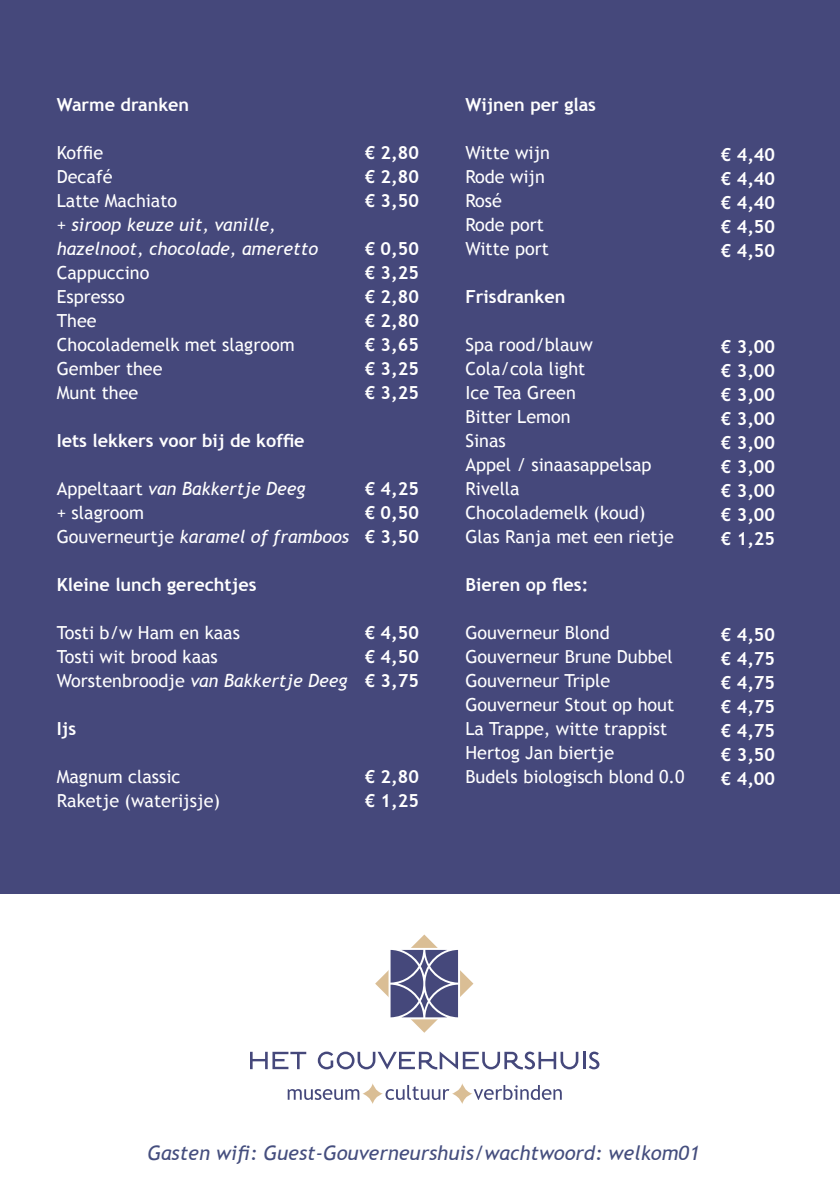
<style>
.page{position:relative;width:840px;height:1191px;background:#fff}
.page>*{position:absolute;margin:0;border:0;box-sizing:border-box;transform-origin:0 0}
.t1{font:italic 20px "Trebuchet MS";color:#454e7e}
.t2{font:18px/24px "Trebuchet MS";color:#fff}
.t3{font:700 18px/24px "Trebuchet MS";color:#fff;text-align:justify}
.t4{font:italic 18px/24px "Trebuchet MS";color:#fff}
.s1{font-style:normal}
.s2{font-style:italic}
</style>
<div class="page">
<div style="left:0;top:0;width:839px;height:893px;background:#45487b"></div>
<svg style="left:287px;top:1089px;width:72px;height:11px"></svg>
<svg style="left:385px;top:1085px;width:64px;height:15px"></svg>
<svg style="left:473px;top:1085px;width:88px;height:15px"></svg>
<svg style="left:250px;top:1051px;width:56px;height:18px"></svg>
<svg style="left:317px;top:1051px;width:261px;height:18px"></svg>
<hr style="left:582px;top:1051px;width:3px;height:18px;background:#45487b">
<svg style="left:589px;top:1051px;width:10px;height:18px"></svg>
<svg style="left:375px;top:934px;width:98px;height:98px"></svg>
<svg style="left:362px;top:1083px;width:20px;height:21px"></svg>
<svg style="left:452px;top:1083px;width:20px;height:21px"></svg>
<p class="t3" style="left:57px;top:92px;width:134px">Warme dranken</p>
<p class="t2" style="left:57px;top:140px;width:122px">Koffie<br>Decafé<br>Latte Machiato</p>
<p class="t4" style="left:57px;top:212px;width:263px">+ siroop keuze uit, vanille, hazelnoot, chocolade, ameretto</p>
<p class="t2" style="left:57px;top:260px;width:239px">Cappuccino<br>Espresso<br>Thee<br>Chocolademelk met slagroom<br>Gember thee<br>Munt thee</p>
<p class="t3" style="left:57px;top:428px;width:249px">Iets lekkers voor bij de koffie</p>
<p class="t4" style="left:57px;top:476px;width:294px"><span class="s1">Appeltaart</span> van Bakkertje Deeg<br><span class="s1">+ slagroom<br>Gouverneurtje</span> karamel of framboos</p>
<p class="t3" style="left:57px;top:572px;width:201px">Kleine lunch gerechtjes</p>
<p class="t2" style="left:57px;top:620px;width:292px">Tosti b/w Ham en kaas<br>Tosti wit brood kaas<br>Worstenbroodje <span class="s2">van Bakkertje Deeg</span></p>
<p class="t3" style="left:57px;top:716px;width:21px">Ijs</p>
<p class="t2" style="left:57px;top:764px;width:165px">Magnum classic<br>Raketje (waterijsje)</p>
<p class="t3" style="left:364px;top:141px;width:56px">€ 2,80 € 2,80 € 3,50</p>
<p class="t3" style="left:364px;top:237px;width:56px">€ 0,50 € 3,25 € 2,80 € 2,80 € 3,65 € 3,25 € 3,25</p>
<p class="t3" style="left:364px;top:477px;width:56px">€ 4,25 € 0,50 € 3,50</p>
<p class="t3" style="left:364px;top:621px;width:56px">€ 4,50 € 4,50 € 3,75</p>
<p class="t3" style="left:364px;top:765px;width:56px">€ 2,80 € 1,25</p>
<p class="t3" style="left:465px;top:92px;width:132px">Wijnen per glas</p>
<p class="t2" style="left:465px;top:141px;width:86px">Witte wijn<br>Rode wijn<br>Rosé<br>Rode port<br>Witte port</p>
<p class="t3" style="left:465px;top:284px;width:101px">Frisdranken</p>
<p class="t2" style="left:465px;top:333px;width:210px">Spa rood/blauw<br>Cola/cola light<br>Ice Tea Green<br>Bitter Lemon<br>Sinas<br>Appel / sinaasappelsap<br>Rivella<br>Chocolademelk (koud)<br>Glas Ranja met een rietje</p>
<p class="t3" style="left:465px;top:572px;width:124px">Bieren op fles:</p>
<p class="t2" style="left:465px;top:621px;width:221px">Gouverneur Blond<br>Gouverneur Brune Dubbel<br>Gouverneur Triple<br>Gouverneur Stout op hout<br>La Trappe, witte trappist<br>Hertog Jan biertje<br>Budels biologisch blond 0.0</p>
<p class="t3" style="left:720px;top:142px;width:56px">€ 4,40 € 4,40 € 4,40 € 4,50 € 4,50</p>
<p class="t3" style="left:720px;top:334px;width:56px">€ 3,00 € 3,00 € 3,00 € 3,00 € 3,00 € 3,00 € 3,00 € 3,00 € 1,25</p>
<p class="t3" style="left:720px;top:622px;width:56px">€ 4,50 € 4,75 € 4,75 € 4,75 € 4,75 € 3,50 € 4,00</p>
<p class="t1" style="left:147px;top:1141px;width:553px">Gasten wifi: Guest-Gouverneurshuis/wachtwoord: welkom01</p>
</div>
